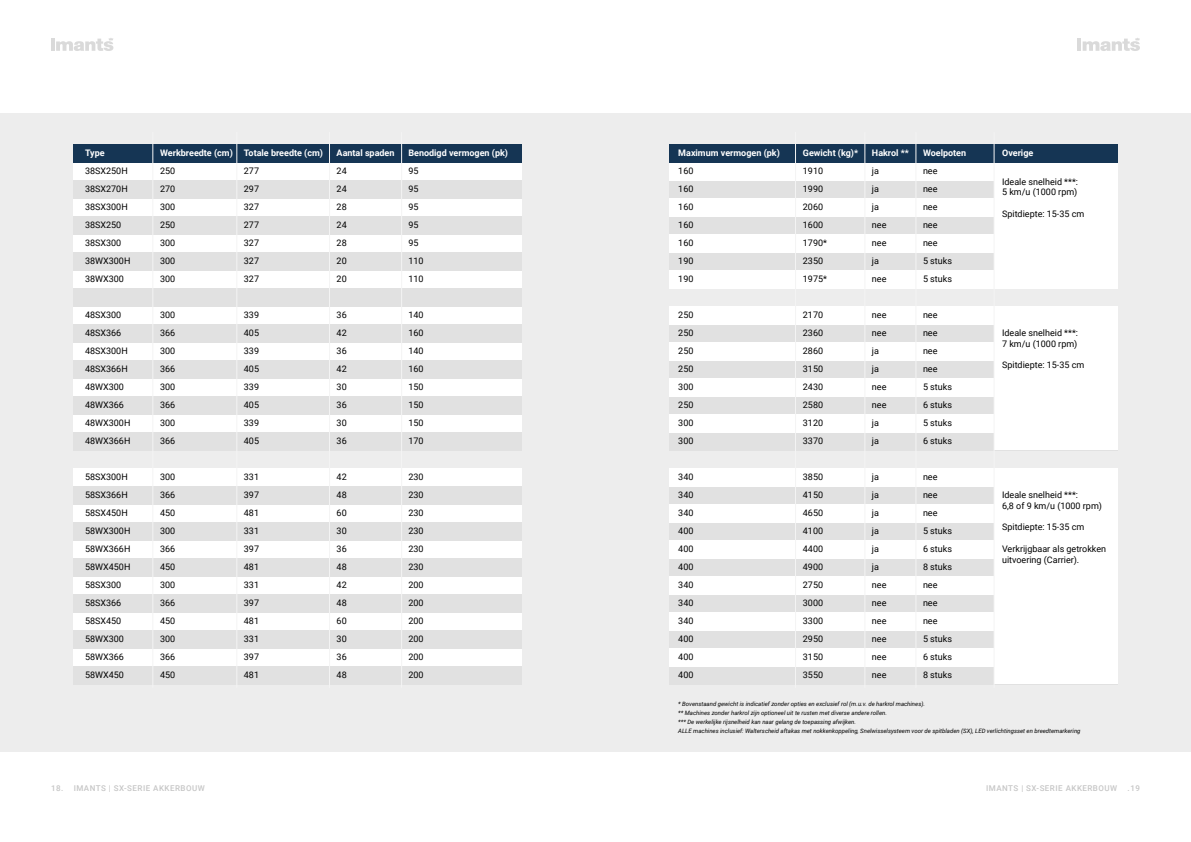
<style>
.page{position:relative;width:1191px;height:842px;background:#fff}
.page>*{position:absolute;margin:0;border:0;box-sizing:border-box;transform-origin:0 0}
.t1{font:9px/18px "Roboto";color:#000;text-align:justify}
.t2{font:700 9px "Roboto";color:#fff}
.t3{font:500 8px "Roboto";letter-spacing:.06em;color:#c6c6c6}
.t4{font:italic 6px/9px "Roboto";color:#000}
</style>
<div class="page">
<div style="left:0;top:113px;width:1191px;height:639px;background:#ededed"></div>
<div style="left:73px;top:162px;width:449px;height:18px;background:#fff"></div>
<div style="left:73px;top:144px;width:449px;height:18px;background:#153554"></div>
<div style="left:73px;top:234px;width:449px;height:18px;background:#fff"></div>
<div style="left:73px;top:306px;width:449px;height:18px;background:#fff"></div>
<div style="left:73px;top:378px;width:449px;height:18px;background:#fff"></div>
<div style="left:73px;top:504px;width:449px;height:18px;background:#fff"></div>
<div style="left:73px;top:576px;width:449px;height:18px;background:#fff"></div>
<div style="left:73px;top:648px;width:449px;height:18px;background:#fff"></div>
<div style="left:73px;top:198px;width:449px;height:18px;background:#fff"></div>
<div style="left:73px;top:270px;width:449px;height:18px;background:#fff"></div>
<div style="left:73px;top:342px;width:449px;height:18px;background:#fff"></div>
<div style="left:73px;top:414px;width:449px;height:18px;background:#fff"></div>
<div style="left:73px;top:468px;width:449px;height:18px;background:#fff"></div>
<div style="left:73px;top:540px;width:449px;height:18px;background:#fff"></div>
<div style="left:73px;top:612px;width:449px;height:18px;background:#fff"></div>
<div style="left:669px;top:180px;width:448px;height:18px;background:#e1e1e1"></div>
<div style="left:669px;top:252px;width:448px;height:18px;background:#e1e1e1"></div>
<div style="left:669px;top:324px;width:448px;height:18px;background:#e1e1e1"></div>
<div style="left:669px;top:396px;width:448px;height:18px;background:#e1e1e1"></div>
<div style="left:669px;top:522px;width:448px;height:18px;background:#e1e1e1"></div>
<div style="left:669px;top:594px;width:448px;height:18px;background:#e1e1e1"></div>
<div style="left:669px;top:666px;width:448px;height:18px;background:#e1e1e1"></div>
<div style="left:669px;top:216px;width:448px;height:18px;background:#e1e1e1"></div>
<div style="left:669px;top:360px;width:448px;height:18px;background:#e1e1e1"></div>
<div style="left:669px;top:432px;width:448px;height:18px;background:#e1e1e1"></div>
<div style="left:669px;top:486px;width:448px;height:18px;background:#e1e1e1"></div>
<div style="left:669px;top:558px;width:448px;height:18px;background:#e1e1e1"></div>
<div style="left:669px;top:630px;width:448px;height:18px;background:#e1e1e1"></div>
<div style="left:994px;top:469px;width:123px;height:215px;background:#fff"></div>
<div style="left:994px;top:163px;width:123px;height:121px;background:#fff"></div>
<div style="left:669px;top:162px;width:448px;height:18px;background:#fff"></div>
<div style="left:669px;top:144px;width:448px;height:18px;background:#153554"></div>
<div style="left:669px;top:234px;width:448px;height:18px;background:#fff"></div>
<div style="left:669px;top:306px;width:448px;height:18px;background:#fff"></div>
<div style="left:669px;top:378px;width:448px;height:18px;background:#fff"></div>
<div style="left:669px;top:504px;width:448px;height:18px;background:#fff"></div>
<div style="left:669px;top:576px;width:448px;height:18px;background:#fff"></div>
<div style="left:669px;top:648px;width:448px;height:18px;background:#fff"></div>
<div style="left:669px;top:198px;width:448px;height:18px;background:#fff"></div>
<div style="left:669px;top:270px;width:448px;height:18px;background:#fff"></div>
<div style="left:669px;top:342px;width:448px;height:18px;background:#fff"></div>
<div style="left:669px;top:414px;width:448px;height:18px;background:#fff"></div>
<div style="left:669px;top:468px;width:448px;height:18px;background:#fff"></div>
<div style="left:669px;top:540px;width:448px;height:18px;background:#fff"></div>
<div style="left:669px;top:612px;width:448px;height:18px;background:#fff"></div>
<div style="left:994px;top:307px;width:123px;height:143px;background:#fff"></div>
<div style="left:73px;top:180px;width:449px;height:18px;background:#e1e1e1"></div>
<div style="left:73px;top:252px;width:449px;height:18px;background:#e1e1e1"></div>
<div style="left:73px;top:324px;width:449px;height:18px;background:#e1e1e1"></div>
<div style="left:73px;top:396px;width:449px;height:18px;background:#e1e1e1"></div>
<div style="left:73px;top:522px;width:449px;height:18px;background:#e1e1e1"></div>
<div style="left:73px;top:594px;width:449px;height:18px;background:#e1e1e1"></div>
<div style="left:73px;top:666px;width:449px;height:18px;background:#e1e1e1"></div>
<div style="left:73px;top:216px;width:449px;height:18px;background:#e1e1e1"></div>
<div style="left:73px;top:288px;width:449px;height:18px;background:#e1e1e1"></div>
<div style="left:73px;top:360px;width:449px;height:18px;background:#e1e1e1"></div>
<div style="left:73px;top:432px;width:449px;height:18px;background:#e1e1e1"></div>
<div style="left:73px;top:486px;width:449px;height:18px;background:#e1e1e1"></div>
<div style="left:73px;top:558px;width:449px;height:18px;background:#e1e1e1"></div>
<div style="left:73px;top:630px;width:449px;height:18px;background:#e1e1e1"></div>
<svg style="left:51px;top:38px;width:62px;height:13px"></svg>
<svg style="left:1077px;top:38px;width:63px;height:13px"></svg>
<hr style="left:153px;top:132px;width:1px;height:556px;background:#f4f4f4">
<hr style="left:236px;top:132px;width:1px;height:556px;background:#f4f4f4">
<hr style="left:329px;top:132px;width:1px;height:556px;background:#f4f4f4">
<hr style="left:401px;top:132px;width:1px;height:556px;background:#f4f4f4">
<hr style="left:795px;top:132px;width:1px;height:556px;background:#f4f4f4">
<hr style="left:864px;top:132px;width:1px;height:556px;background:#f4f4f4">
<hr style="left:915px;top:132px;width:1px;height:556px;background:#f4f4f4">
<hr style="left:993px;top:132px;width:1px;height:556px;background:#f4f4f4">
<p class="t2" style="left:85px;top:146px;width:21px">Type</p>
<p class="t1" style="left:85px;top:161px;width:47px;text-align:left">38SX250H<br>38SX270H<br>38SX300H<br>38SX250<br>38SX300<br>38WX300H<br>38WX300</p>
<p class="t1" style="left:85px;top:305px;width:47px;text-align:left">48SX300<br>48SX366<br>48SX300H<br>48SX366H<br>48WX300<br>48WX366<br>48WX300H<br>48WX366H</p>
<p class="t1" style="left:85px;top:467px;width:47px;text-align:left">58SX300H<br>58SX366H<br>58SX450H<br>58WX300H<br>58WX366H<br>58WX450H<br>58SX300<br>58SX366<br>58SX450<br>58WX300<br>58WX366<br>58WX450</p>
<p class="t2" style="left:160px;top:146px;width:74px">Werkbreedte (cm)</p>
<p class="t1" style="left:160px;top:161px;width:17px">250<br>270<br>300<br>250<br>300<br>300<br>300</p>
<p class="t1" style="left:160px;top:305px;width:17px">300<br>366<br>300<br>366<br>300<br>366<br>300<br>366</p>
<p class="t1" style="left:160px;top:467px;width:17px">300<br>366<br>450<br>300<br>366<br>450<br>300<br>366<br>450<br>300<br>366<br>450</p>
<p class="t2" style="left:244px;top:146px;width:81px">Totale breedte (cm)</p>
<p class="t1" style="left:244px;top:161px;width:17px">277<br>297<br>327<br>277<br>327<br>327<br>327</p>
<p class="t1" style="left:244px;top:305px;width:17px">339<br>405<br>339<br>405<br>339<br>405<br>339<br>405</p>
<p class="t1" style="left:244px;top:467px;width:17px">331<br>397<br>481<br>331<br>397<br>481<br>331<br>397<br>481<br>331<br>397<br>481</p>
<p class="t2" style="left:336px;top:146px;width:59px">Aantal spaden</p>
<p class="t1" style="left:336px;top:161px;width:12px">24<br>24<br>28<br>24<br>28<br>20<br>20</p>
<p class="t1" style="left:336px;top:305px;width:12px">36<br>42<br>36<br>42<br>30<br>36<br>30<br>36</p>
<p class="t1" style="left:336px;top:467px;width:12px">42<br>48<br>60<br>30<br>36<br>48<br>42<br>48<br>60<br>30<br>36<br>48</p>
<p class="t2" style="left:408px;top:146px;width:101px">Benodigd vermogen (pk)</p>
<p class="t1" style="left:408px;top:161px;width:17px;text-align:left">95<br>95<br>95<br>95<br>95<br>110<br>110</p>
<p class="t1" style="left:408px;top:305px;width:17px">140<br>160<br>140<br>160<br>150<br>150<br>150<br>170</p>
<p class="t1" style="left:408px;top:467px;width:17px">230<br>230<br>230<br>230<br>230<br>230<br>200<br>200<br>200<br>200<br>200<br>200</p>
<p class="t2" style="left:678px;top:146px;width:103px">Maximum vermogen (pk)</p>
<p class="t1" style="left:678px;top:161px;width:17px">160<br>160<br>160<br>160<br>160<br>190<br>190</p>
<p class="t1" style="left:678px;top:305px;width:17px">250<br>250<br>250<br>250<br>300<br>250<br>300<br>300</p>
<p class="t1" style="left:678px;top:467px;width:17px">340<br>340<br>340<br>400<br>400<br>400<br>340<br>340<br>340<br>400<br>400<br>400</p>
<p class="t2" style="left:803px;top:146px;width:57px">Gewicht (kg)*</p>
<p class="t1" style="left:803px;top:161px;width:26px;text-align:left">1910<br>1990<br>2060<br>1600<br>1790*<br>2350<br>1975*</p>
<p class="t1" style="left:803px;top:305px;width:22px">2170<br>2360<br>2860<br>3150<br>2430<br>2580<br>3120<br>3370</p>
<p class="t1" style="left:803px;top:467px;width:22px">3850<br>4150<br>4650<br>4100<br>4400<br>4900<br>2750<br>3000<br>3300<br>2950<br>3150<br>3550</p>
<p class="t2" style="left:872px;top:146px;width:38px">Hakrol **</p>
<p class="t1" style="left:872px;top:161px;width:16px;text-align:left">ja ja ja nee nee ja nee</p>
<p class="t1" style="left:872px;top:305px;width:16px;text-align:left">nee nee ja ja nee nee ja ja</p>
<p class="t1" style="left:872px;top:467px;width:16px;text-align:left">ja ja ja ja ja ja nee nee nee nee nee nee</p>
<p class="t2" style="left:923px;top:146px;width:45px">Woelpoten</p>
<p class="t1" style="left:923px;top:161px;width:31px;text-align:left">nee nee nee nee nee<br>5 stuks<br>5 stuks</p>
<p class="t1" style="left:923px;top:305px;width:31px;text-align:left">nee nee nee nee<br>5 stuks<br>6 stuks<br>5 stuks<br>6 stuks</p>
<p class="t1" style="left:923px;top:467px;width:31px;text-align:left">nee nee nee<br>5 stuks<br>6 stuks<br>8 stuks nee nee nee<br>5 stuks<br>6 stuks<br>8 stuks</p>
<p class="t2" style="left:1002px;top:146px;width:33px">Overige</p>
<p class="t1" style="left:1002px;top:176px;width:77px;line-height:10.8px">Ideale snelheid ***:<br>5 km/u (1000 rpm)</p>
<p class="t1" style="left:1002px;top:204px;width:84px">Spitdiepte: 15-35 cm</p>
<p class="t1" style="left:1002px;top:327px;width:77px;line-height:10.8px">Ideale snelheid ***:<br>7 km/u (1000 rpm)</p>
<p class="t1" style="left:1002px;top:356px;width:84px">Spitdiepte: 15-35 cm</p>
<p class="t1" style="left:1002px;top:489px;width:101px;line-height:10.8px">Ideale snelheid ***:<br>6,8 of 9 km/u (1000 rpm)</p>
<p class="t1" style="left:1002px;top:518px;width:84px">Spitdiepte: 15-35 cm</p>
<p class="t1" style="left:1002px;top:543px;width:106px;line-height:10.8px">Verkrijgbaar als getrokken uitvoering (Carrier).</p>
<p class="t4" style="left:678px;top:699px;width:404px">* Bovenstaand gewicht is indicatief zonder opties en exclusief rol (m.u.v. de harkrol machines).<br>** Machines zonder harkrol zijn optioneel uit te rusten met diverse andere rollen.<br>*** De werkelijke rijsnelheid kan naar gelang de toepassing afwijken.<br>ALLE machines inclusief: Walterscheid aftakas met nokkenkoppeling, Snelwisselsysteem voor de spitbladen (SX), LED verlichtingsset en breedtemarkering</p>
<p class="t3" style="left:51px;top:782px;width:155px">18. IMANTS | SX-SERIE AKKERBOUW</p>
<p class="t3" style="left:986px;top:782px;width:133px">IMANTS | SX-SERIE AKKERBOUW</p>
<p class="t3" style="left:1127px;top:782px;width:14px">.19</p>
</div>
